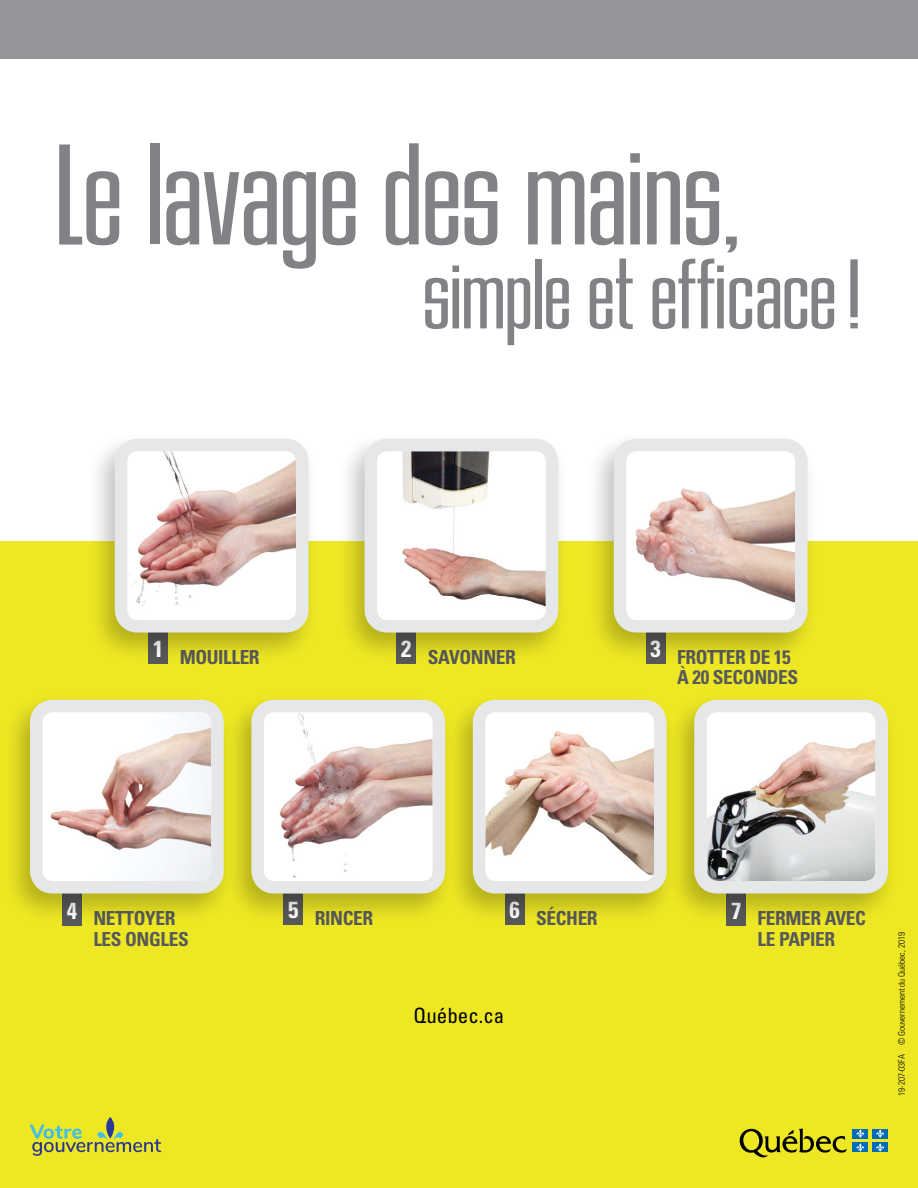
<style>
.page{position:relative;width:918px;height:1188px;background:#fff}
.page>*{position:absolute;margin:0;border:0;box-sizing:border-box;transform-origin:0 0}
.t1{font:150px "House Gothic Light One";color:#808285}
.t2{font:103.5px "House Gothic Light One";color:#808285}
.t3{font:700 condensed 23.25px "Univers";color:#fff}
.t4{font:condensed 21px "Univers";color:#000}
.t5{font:700 condensed 19.35px/20.7px "Univers";letter-spacing:-.02em;color:#58595b}
.t6{font:300 condensed 9px "Univers";color:#000}
</style>
<div class="page">
<div style="left:0;top:541px;width:918px;height:647px;background:#eee824"></div>
<div style="left:223px;top:692px;width:234px;height:234px;background:#000;opacity:.25"></div>
<img style="left:265px;top:714px;width:166px;height:166px">
<div style="left:251px;top:700px;width:194px;height:194px;border:13px solid #e6e7e8;border-radius:17px"></div>
<div style="left:86px;top:431px;width:234px;height:234px;background:#000;opacity:.25"></div>
<img style="left:129px;top:453px;width:166px;height:166px">
<div style="left:115px;top:439px;width:194px;height:194px;border:13px solid #e6e7e8;border-radius:17px"></div>
<div style="left:586px;top:431px;width:233px;height:234px;background:#000;opacity:.25"></div>
<div style="left:620px;top:445px;width:181px;height:181px;background:#fff;border-radius:17px"></div>
<img style="left:628px;top:453px;width:166px;height:150px">
<div style="left:614px;top:439px;width:194px;height:194px;border:13px solid #e6e7e8;border-radius:17px"></div>
<div style="left:2px;top:692px;width:234px;height:234px;background:#000;opacity:.25"></div>
<img style="left:44px;top:714px;width:166px;height:166px">
<div style="left:30px;top:700px;width:194px;height:194px;border:13px solid #e6e7e8;border-radius:17px"></div>
<div style="left:445px;top:692px;width:233px;height:234px;background:#000;opacity:.25"></div>
<img style="left:487px;top:714px;width:166px;height:165px">
<div style="left:473px;top:700px;width:194px;height:194px;border:13px solid #e6e7e8;border-radius:17px"></div>
<div style="left:666px;top:692px;width:234px;height:234px;background:#000;opacity:.25"></div>
<div style="left:700px;top:706px;width:182px;height:181px;background:#fff;border-radius:17px"></div>
<img style="left:708px;top:740px;width:166px;height:140px">
<div style="left:694px;top:700px;width:194px;height:194px;border:13px solid #e6e7e8;border-radius:17px"></div>
<div style="left:336px;top:431px;width:234px;height:234px;background:#000;opacity:.25"></div>
<div style="left:371px;top:445px;width:181px;height:181px;background:#fff;border-radius:17px"></div>
<img style="left:378px;top:453px;width:166px;height:153px">
<div style="left:364px;top:439px;width:194px;height:194px;border:13px solid #e6e7e8;border-radius:17px"></div>
<svg style="left:740px;top:1128px;width:107px;height:30px"></svg>
<div style="left:853px;top:1129px;width:15px;height:9px;background:#006cb7"></div>
<div style="left:873px;top:1129px;width:15px;height:9px;background:#006cb7"></div>
<div style="left:853px;top:1143px;width:15px;height:9px;background:#006cb7"></div>
<svg style="left:856px;top:1129px;width:8px;height:23px"></svg>
<div style="left:873px;top:1143px;width:15px;height:9px;background:#006cb7"></div>
<svg style="left:876px;top:1129px;width:8px;height:23px"></svg>
<svg style="left:30px;top:1117px;width:131px;height:39px"></svg>
<div style="left:0;top:0;width:918px;height:58px;background:#939598"></div>
<p class="t1" style="left:54px;top:110px;width:688px">Le lavage des mains,</p>
<p class="t2" style="left:423px;top:235px;width:440px">simple et efficace!</p>
<p class="t3" style="left:153px;top:634px;width:12px">1</p>
<p class="t5" style="left:180px;top:646px;width:82px">MOUILLER</p>
<p class="t3" style="left:401px;top:634px;width:12px">2</p>
<p class="t5" style="left:428px;top:646px;width:89px">SAVONNER</p>
<p class="t3" style="left:651px;top:634px;width:12px">3</p>
<p class="t5" style="left:677px;top:646px;width:123px">FROTTER DE 15<br>À 20 SECONDES</p>
<p class="t3" style="left:510px;top:895px;width:12px">6</p>
<p class="t3" style="left:288px;top:895px;width:12px">5</p>
<p class="t3" style="left:67px;top:896px;width:12px">4</p>
<p class="t5" style="left:536px;top:907px;width:63px">SÉCHER</p>
<p class="t5" style="left:315px;top:907px;width:60px">RINCER</p>
<p class="t5" style="left:93px;top:908px;width:97px">NETTOYER<br>LES ONGLES</p>
<p class="t4" style="left:414px;top:1002px;width:92px">Québec.ca</p>
<p class="t3" style="left:731px;top:896px;width:12px">7</p>
<p class="t5" style="left:758px;top:908px;width:110px">FERMER AVEC<br>LE PAPIER</p>
<p class="t6" style="left:896px;top:1096px;width:165px;rotate:-90deg">19-207-03FA © Gouvernement du Québec, 2019</p>
</div>
